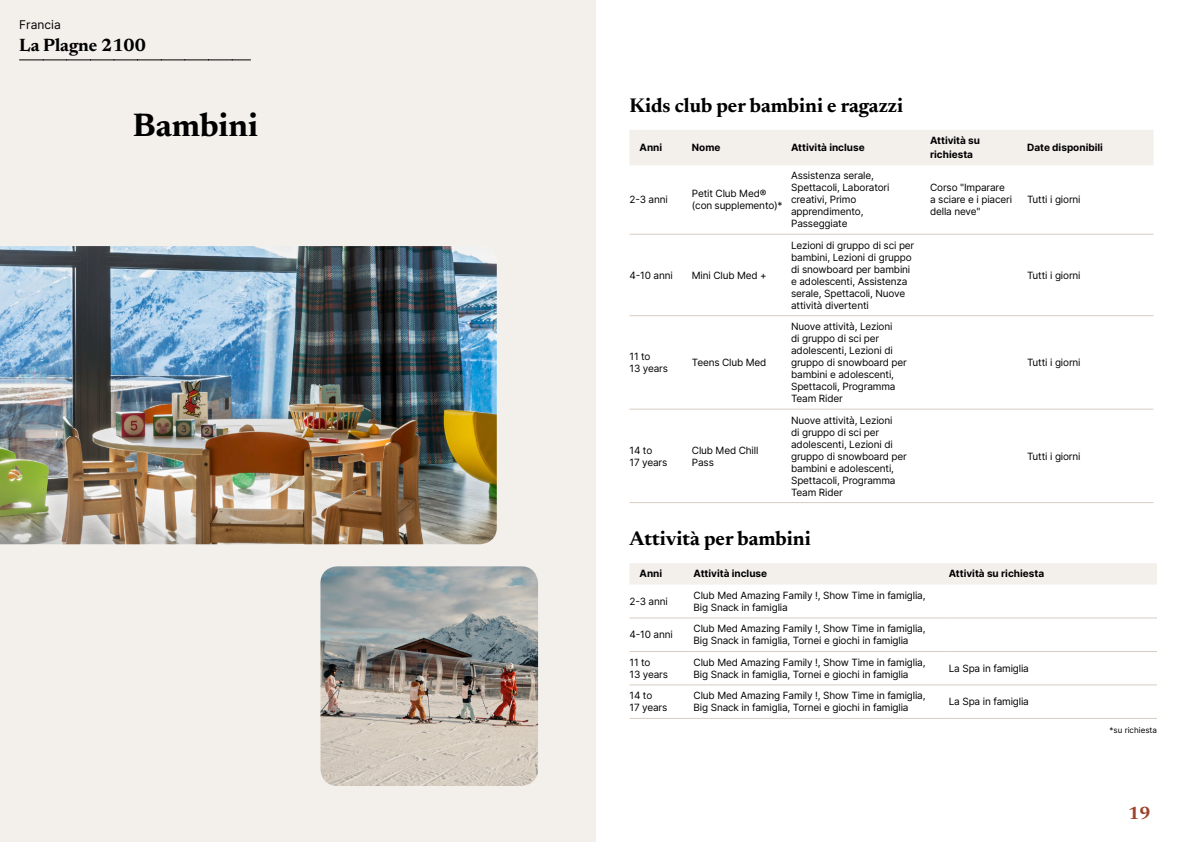
<style>
.page{position:relative;width:1191px;height:842px;background:#fff}
.page>*{position:absolute;margin:0;border:0;box-sizing:border-box;transform-origin:0 0}
.t1{font:700 33px "Newsreader 24 pt";color:#000}
.t2{font:700 20px "Newsreader 24 pt";color:#000}
.t3{font:700 18px "Newsreader 24 pt";color:#000}
.t4{font:700 18px "Newsreader 24 pt";color:#9d432c}
.t5{font:12px "Inter";color:#000}
.t6{font:10px/12px "Inter";letter-spacing:-.015em;color:#000}
.t7{font:700 10px/14px "Inter";color:#000}
.t8{font:8px "Inter";color:#000}
</style>
<div class="page">
<div style="left:0;top:0;width:595px;height:842px;background:#f3f0ec"></div>
<img style="left:0;top:246px;width:497px;height:298px">
<img style="left:320px;top:566px;width:218px;height:220px">
<svg style="left:20px;top:60px;width:230px;height:1px"></svg>
<div style="left:630px;top:130px;width:523px;height:35px;background:#f3f0ec"></div>
<hr style="left:629px;top:234px;width:63px;height:1px;background:#d7cdc1">
<hr style="left:692px;top:234px;width:99px;height:1px;background:#d7cdc1">
<hr style="left:791px;top:234px;width:139px;height:1px;background:#d7cdc1">
<hr style="left:930px;top:234px;width:97px;height:1px;background:#d7cdc1">
<hr style="left:1027px;top:234px;width:126px;height:1px;background:#d7cdc1">
<hr style="left:629px;top:315px;width:63px;height:1px;background:#d7cdc1">
<hr style="left:692px;top:315px;width:99px;height:1px;background:#d7cdc1">
<hr style="left:791px;top:315px;width:139px;height:1px;background:#d7cdc1">
<hr style="left:930px;top:315px;width:97px;height:1px;background:#d7cdc1">
<hr style="left:1027px;top:315px;width:126px;height:1px;background:#d7cdc1">
<hr style="left:629px;top:409px;width:63px;height:1px;background:#d7cdc1">
<hr style="left:692px;top:409px;width:99px;height:1px;background:#d7cdc1">
<hr style="left:791px;top:409px;width:139px;height:1px;background:#d7cdc1">
<hr style="left:930px;top:409px;width:97px;height:1px;background:#d7cdc1">
<hr style="left:1027px;top:409px;width:126px;height:1px;background:#d7cdc1">
<hr style="left:629px;top:502px;width:63px;height:1px;background:#d7cdc1">
<hr style="left:692px;top:502px;width:99px;height:1px;background:#d7cdc1">
<hr style="left:791px;top:502px;width:139px;height:1px;background:#d7cdc1">
<hr style="left:930px;top:502px;width:97px;height:1px;background:#d7cdc1">
<hr style="left:1027px;top:502px;width:126px;height:1px;background:#d7cdc1">
<div style="left:630px;top:563px;width:527px;height:22px;background:#f3f0ec"></div>
<hr style="left:629px;top:617px;width:64px;height:1px;background:#d7cdc1">
<hr style="left:693px;top:617px;width:255px;height:1px;background:#d7cdc1">
<hr style="left:948px;top:617px;width:209px;height:1px;background:#d7cdc1">
<hr style="left:629px;top:651px;width:64px;height:1px;background:#d7cdc1">
<hr style="left:693px;top:651px;width:255px;height:1px;background:#d7cdc1">
<hr style="left:948px;top:651px;width:209px;height:1px;background:#d7cdc1">
<hr style="left:629px;top:684px;width:64px;height:1px;background:#d7cdc1">
<hr style="left:693px;top:684px;width:255px;height:1px;background:#d7cdc1">
<hr style="left:948px;top:684px;width:209px;height:1px;background:#d7cdc1">
<hr style="left:629px;top:718px;width:64px;height:1px;background:#d7cdc1">
<hr style="left:693px;top:718px;width:255px;height:1px;background:#d7cdc1">
<hr style="left:948px;top:718px;width:209px;height:1px;background:#d7cdc1">
<p class="t5" style="left:19px;top:15px;width:43px">Francia</p>
<h3 class="t3" style="left:19px;top:32px;width:128px">La Plagne 2100</h3>
<h1 class="t1" style="left:133px;top:101px;width:127px">Bambini</h1>
<h2 class="t2" style="left:629px;top:91px;width:275px">Kids club per bambini e ragazzi</h2>
<p class="t7" style="left:639px;top:140px;width:24px">Anni</p>
<p class="t7" style="left:692px;top:140px;width:30px">Nome</p>
<p class="t7" style="left:791px;top:140px;width:75px">Attività incluse</p>
<p class="t7" style="left:930px;top:133px;width:52px">Attività su richiesta</p>
<p class="t7" style="left:1027px;top:140px;width:77px">Date disponibili</p>
<p class="t6" style="left:629px;top:193px;width:40px">2-3 anni</p>
<p class="t6" style="left:692px;top:187px;width:92px">Petit Club Med® (con supplemento)*</p>
<p class="t6" style="left:791px;top:169px;width:100px">Assistenza serale,<br>Spettacoli, Laboratori creativi, Primo apprendimento,<br>Passeggiate</p>
<p class="t6" style="left:930px;top:181px;width:84px">Corso "Imparare a sciare e i piaceri della neve"</p>
<p class="t6" style="left:1027px;top:193px;width:55px">Tutti i giorni</p>
<p class="t6" style="left:629px;top:269px;width:45px">4-10 anni</p>
<p class="t6" style="left:692px;top:269px;width:76px">Mini Club Med +</p>
<p class="t6" style="left:629px;top:350px;width:40px">11 to<br>13 years</p>
<p class="t6" style="left:692px;top:356px;width:76px">Teens Club Med</p>
<p class="t6" style="left:629px;top:444px;width:39px">14 to<br>17 years</p>
<p class="t6" style="left:692px;top:444px;width:68px">Club Med Chill<br>Pass</p>
<p class="t6" style="left:791px;top:239px;width:125px">Lezioni di gruppo di sci per bambini, Lezioni di gruppo di snowboard per bambini e adolescenti, Assistenza serale, Spettacoli, Nuove attività divertenti</p>
<p class="t6" style="left:791px;top:320px;width:117px">Nuove attività, Lezioni<br>di gruppo di sci per adolescenti, Lezioni di gruppo di snowboard per bambini e adolescenti,<br>Spettacoli, Programma<br>Team Rider</p>
<p class="t6" style="left:791px;top:414px;width:117px">Nuove attività, Lezioni<br>di gruppo di sci per adolescenti, Lezioni di gruppo di snowboard per bambini e adolescenti,<br>Spettacoli, Programma<br>Team Rider</p>
<p class="t6" style="left:1027px;top:269px;width:55px">Tutti i giorni</p>
<p class="t6" style="left:1027px;top:356px;width:55px">Tutti i giorni</p>
<p class="t6" style="left:1027px;top:450px;width:55px">Tutti i giorni</p>
<h2 class="t2" style="left:629px;top:524px;width:183px">Attività per bambini</h2>
<p class="t7" style="left:639px;top:567px;width:24px">Anni</p>
<p class="t7" style="left:693px;top:567px;width:75px">Attività incluse</p>
<p class="t7" style="left:948px;top:567px;width:97px">Attività su richiesta</p>
<p class="t6" style="left:629px;top:595px;width:40px">2-3 anni</p>
<p class="t6" style="left:693px;top:589px;width:233px">Club Med Amazing Family !, Show Time in famiglia,<br>Big Snack in famiglia</p>
<p class="t6" style="left:629px;top:628px;width:45px">4-10 anni</p>
<p class="t6" style="left:693px;top:622px;width:233px">Club Med Amazing Family !, Show Time in famiglia,<br>Big Snack in famiglia, Tornei e giochi in famiglia</p>
<p class="t6" style="left:629px;top:656px;width:40px">11 to<br>13 years</p>
<p class="t6" style="left:693px;top:656px;width:233px">Club Med Amazing Family !, Show Time in famiglia,<br>Big Snack in famiglia, Tornei e giochi in famiglia</p>
<p class="t6" style="left:948px;top:662px;width:82px">La Spa in famiglia</p>
<p class="t6" style="left:629px;top:689px;width:39px">14 to<br>17 years</p>
<p class="t6" style="left:693px;top:689px;width:233px">Club Med Amazing Family !, Show Time in famiglia,<br>Big Snack in famiglia, Tornei e giochi in famiglia</p>
<p class="t6" style="left:948px;top:695px;width:82px">La Spa in famiglia</p>
<p class="t8" style="left:1109px;top:724px;width:49px">*su richiesta</p>
<h3 class="t4" style="left:1128px;top:800px;width:24px">19</h3>
</div>
